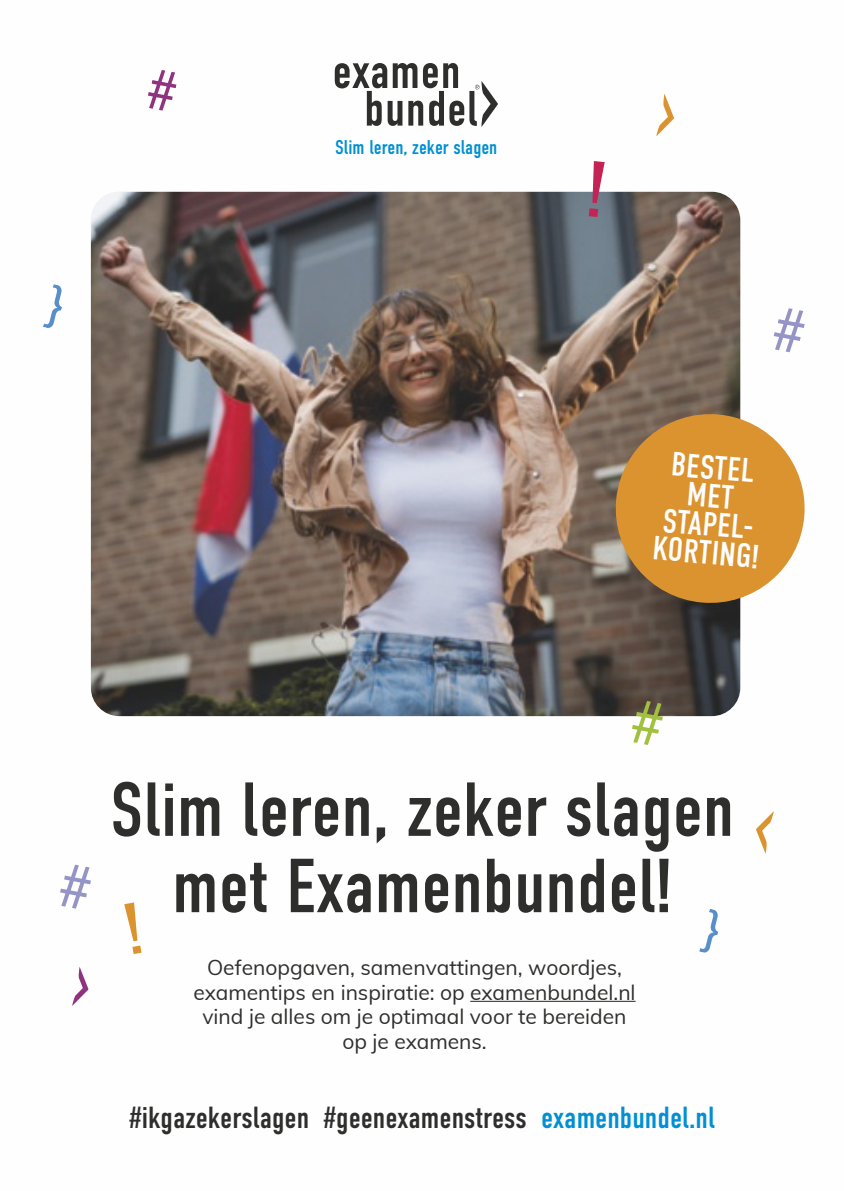
<style>
.page{position:relative;width:844px;height:1191px;background:#fff}
.page>*{position:absolute;margin:0;border:0;box-sizing:border-box;transform-origin:0 0}
.t1{font:76.3px/76.3px "DIN Condensed";color:#2e2e2d;text-align:center}
.t2{font:33.6px/28.3px "DIN Condensed";color:#fefefe;text-align:center}
.t3{font:30.45px "DIN Condensed";color:#2e2e2d}
.t4{font:21px/24.5px "Muli";color:#2e2e2d;text-align:center}
.t5{font:19.78px "DIN Condensed";color:#0090d3}
.s1{color:#0090d3}
</style>
<div class="page">
<img style="left:91px;top:192px;width:649px;height:524px">
<svg style="left:72px;top:967px;width:16px;height:39px"></svg>
<svg style="left:656px;top:94px;width:18px;height:42px"></svg>
<svg style="left:756px;top:812px;width:17px;height:42px"></svg>
<svg style="left:148px;top:70px;width:28px;height:41px"></svg>
<svg style="left:632px;top:701px;width:30px;height:44px"></svg>
<svg style="left:60px;top:864px;width:31px;height:44px"></svg>
<svg style="left:773px;top:308px;width:31px;height:44px"></svg>
<svg style="left:588px;top:161px;width:16px;height:56px"></svg>
<svg style="left:124px;top:902px;width:17px;height:52px"></svg>
<svg style="left:43px;top:284px;width:19px;height:44px"></svg>
<svg style="left:699px;top:909px;width:19px;height:44px"></svg>
<svg style="left:334px;top:63px;width:163px;height:64px"></svg>
<svg style="left:611px;top:410px;width:194px;height:197px;background:#ce974c"></svg>
<hr style="left:470px;top:1000px;width:165px;height:1px;background:#2e2e2d">
<p class="t5" style="left:335px;top:137px;width:164px">Slim leren, zeker slagen</p>
<h2 class="t2" style="left:661px;top:449px;width:108px;rotate:5deg">BESTEL<br>MET<br>STAPEL-<br>KORTING!</h2>
<h1 class="t1" style="left:110px;top:773px;width:625px">Slim leren, zeker slagen met Examenbundel!</h1>
<p class="t4" style="left:193px;top:954px;width:443px">Oefenopgaven, samenvattingen, woordjes, examentips en inspiratie: op examenbundel.nl vind je alles om je optimaal voor te bereiden op je examens.</p>
<h3 class="t3" style="left:129px;top:1100px;width:587px">#ikgazekerslagen #geenexamenstress <span class="s1">examenbundel.nl</span></h3>
</div>
